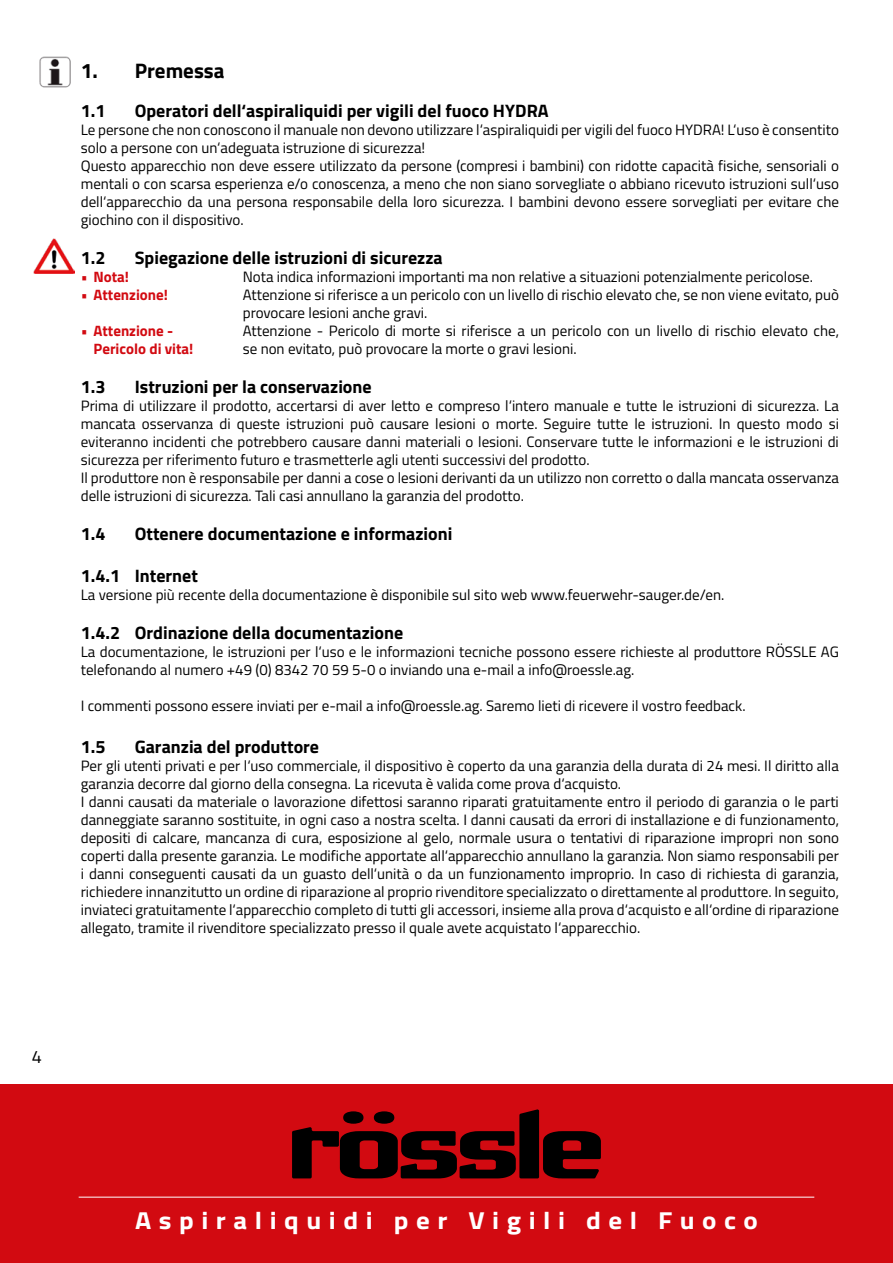
<style>
.page{position:relative;width:893px;height:1263px;background:#fff}
.page>*{position:absolute;margin:0;border:0;box-sizing:border-box;transform-origin:0 0}
.t1{font:700 24.6px "Titillium Web";letter-spacing:.28em;color:#fff;scale:1.1 1}
.t2{font:700 21px "Titillium Web";color:#000}
.t3{font:700 18px "Titillium Web";color:#000}
.t4{font:18px "Titillium Web";color:#000}
.t5{font:15px/18px "Titillium Web";color:#000}
.t6{font:700 15px "Titillium Web";color:#d20a11}
.s1{font-weight:400}
</style>
<div class="page">
<img style="left:34px;top:238px;width:40px;height:36px">
<img style="left:39px;top:56px;width:32px;height:32px">
<div style="left:0;top:1084px;width:893px;height:179px;background:#d20a11"></div>
<svg style="left:292px;top:1109px;width:309px;height:69px"></svg>
<hr style="left:79px;top:1197px;width:735px;height:1px;background:#fff">
<h2 class="t2" style="left:81px;top:54px;width:145px">1. Premessa</h2>
<p class="t3" style="left:81px;top:97px;width:26px">1.1</p>
<p class="t3" style="left:135px;top:97px;width:415px">Operatori dell‘aspiraliquidi per vigili del fuoco HYDRA</p>
<p class="t5" style="left:81px;top:120px;width:760px">Le persone che non conoscono il manuale non devono utilizzare l‘aspiraliquidi per vigili del fuoco HYDRA! L‘uso è consentito solo a persone con un‘adeguata istruzione di sicurezza!<br>Questo apparecchio non deve essere utilizzato da persone (compresi i bambini) con ridotte capacità fisiche, sensoriali o mentali o con scarsa esperienza e/o conoscenza, a meno che non siano sorvegliate o abbiano ricevuto istruzioni sull‘uso dell‘apparecchio da una persona responsabile della loro sicurezza. I bambini devono essere sorvegliati per evitare che giochino con il dispositivo.</p>
<p class="t3" style="left:81px;top:244px;width:26px">1.2</p>
<p class="t3" style="left:135px;top:244px;width:309px">Spiegazione delle istruzioni di sicurezza</p>
<p class="t6" style="left:81px;top:265px;width:50px"><span class="s1">•</span> Nota!</p>
<p class="t5" style="left:243px;top:267px;width:570px">Nota indica informazioni importanti ma non relative a situazioni potenzialmente pericolose.</p>
<p class="t6" style="left:81px;top:283px;width:89px"><span class="s1">•</span> Attenzione!</p>
<p class="t5" style="left:243px;top:285px;width:598px">Attenzione si riferisce a un pericolo con un livello di rischio elevato che, se non viene evitato, può provocare lesioni anche gravi.</p>
<p class="t6" style="left:81px;top:319px;width:94px"><span class="s1">•</span> Attenzione -</p>
<p class="t5" style="left:243px;top:321px;width:598px">Attenzione - Pericolo di morte si riferisce a un pericolo con un livello di rischio elevato che,</p>
<p class="t6" style="left:94px;top:337px;width:101px">Pericolo di vita!</p>
<p class="t5" style="left:243px;top:339px;width:333px">se non evitato, può provocare la morte o gravi lesioni.</p>
<p class="t3" style="left:81px;top:373px;width:26px">1.3</p>
<p class="t3" style="left:135px;top:373px;width:238px">Istruzioni per la conservazione</p>
<p class="t5" style="left:81px;top:396px;width:760px">Prima di utilizzare il prodotto, accertarsi di aver letto e compreso l‘intero manuale e tutte le istruzioni di sicurezza. La mancata osservanza di queste istruzioni può causare lesioni o morte. Seguire tutte le istruzioni. In questo modo si eviteranno incidenti che potrebbero causare danni materiali o lesioni. Conservare tutte le informazioni e le istruzioni di sicurezza per riferimento futuro e trasmetterle agli utenti successivi del prodotto.<br>Il produttore non è responsabile per danni a cose o lesioni derivanti da un utilizzo non corretto o dalla mancata osservanza delle istruzioni di sicurezza. Tali casi annullano la garanzia del prodotto.</p>
<p class="t3" style="left:81px;top:520px;width:26px">1.4</p>
<p class="t3" style="left:135px;top:520px;width:319px">Ottenere documentazione e informazioni</p>
<p class="t3" style="left:81px;top:562px;width:119px">1.4.1 Internet</p>
<p class="t5" style="left:81px;top:585px;width:643px">La versione più recente della documentazione è disponibile sul sito web www.feuerwehr-sauger.de/en.</p>
<p class="t3" style="left:81px;top:619px;width:324px">1.4.2 Ordinazione della documentazione</p>
<p class="t5" style="left:81px;top:642px;width:760px">La documentazione, le istruzioni per l‘uso e le informazioni tecniche possono essere richieste al produttore RÖSSLE AG telefonando al numero +49 (0) 8342 70 59 5-0 o inviando una e-mail a info@roessle.ag.</p>
<p class="t5" style="left:81px;top:696px;width:664px">I commenti possono essere inviati per e-mail a info@roessle.ag. Saremo lieti di ricevere il vostro feedback.</p>
<p class="t3" style="left:81px;top:733px;width:26px">1.5</p>
<p class="t3" style="left:135px;top:733px;width:186px">Garanzia del produttore</p>
<p class="t5" style="left:81px;top:756px;width:760px">Per gli utenti privati e per l‘uso commerciale, il dispositivo è coperto da una garanzia della durata di 24 mesi. Il diritto alla garanzia decorre dal giorno della consegna. La ricevuta è valida come prova d‘acquisto.<br>I danni causati da materiale o lavorazione difettosi saranno riparati gratuitamente entro il periodo di garanzia o le parti danneggiate saranno sostituite, in ogni caso a nostra scelta. I danni causati da errori di installazione e di funzionamento, depositi di calcare, mancanza di cura, esposizione al gelo, normale usura o tentativi di riparazione impropri non sono coperti dalla presente garanzia. Le modifiche apportate all‘apparecchio annullano la garanzia. Non siamo responsabili per i danni conseguenti causati da un guasto dell‘unità o da un funzionamento improprio. In caso di richiesta di garanzia, richiedere innanzitutto un ordine di riparazione al proprio rivenditore specializzato o direttamente al produttore. In seguito, inviateci gratuitamente l‘apparecchio completo di tutti gli accessori, insieme alla prova d‘acquisto e all‘ordine di riparazione allegato, tramite il rivenditore specializzato presso il quale avete acquistato l‘apparecchio.</p>
<p class="t4" style="left:32px;top:1044px;width:12px">4</p>
<h1 class="t1" style="left:135px;top:1201px;width:568px">Aspiraliquidi per Vigili del Fuoco</h1>
</div>
